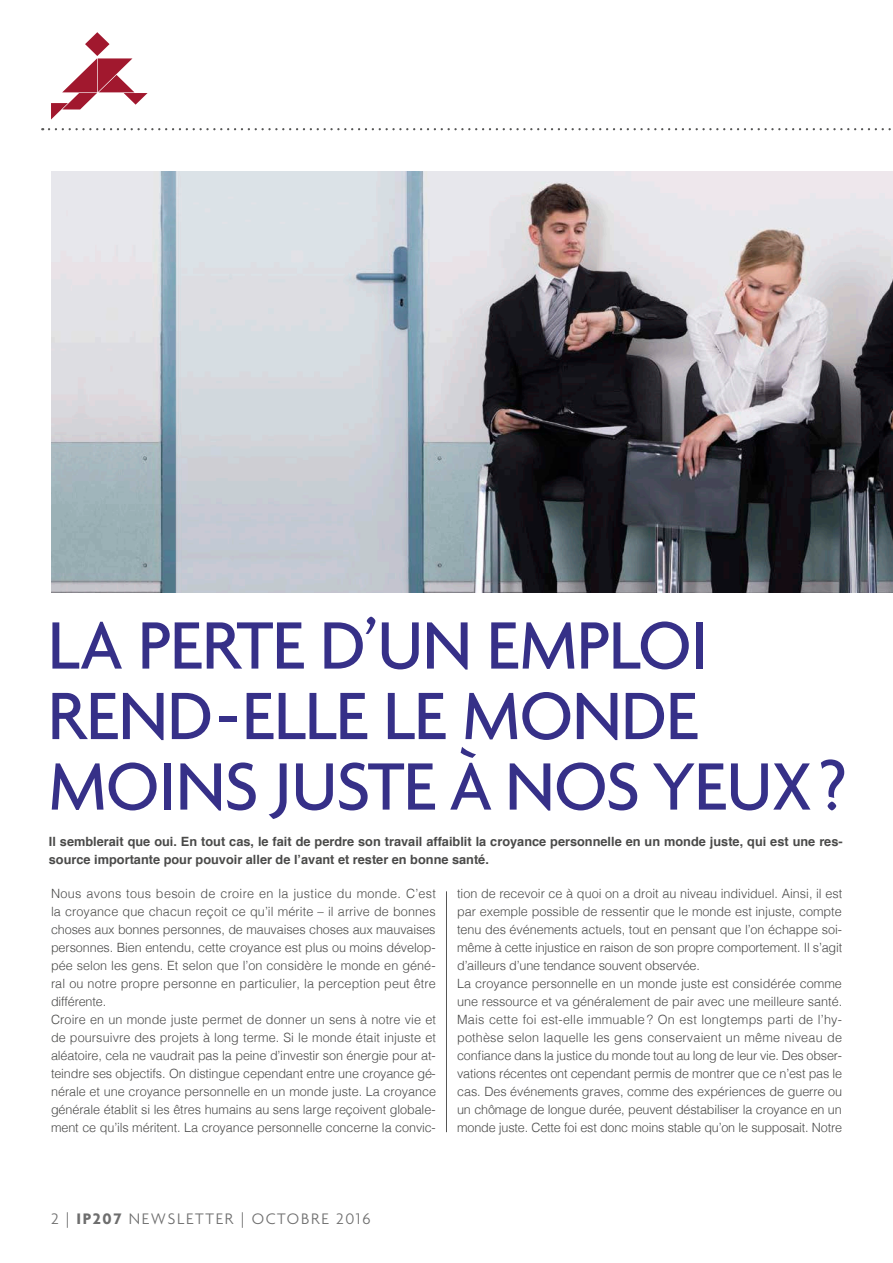
<style>
.page{position:relative;width:893px;height:1263px;background:#fff}
.page>*{position:absolute;margin:0;border:0;box-sizing:border-box;transform-origin:0 0}
.t1{font:500 72.45px "Agenda";letter-spacing:-.015em;color:#363088}
.t2{font:300 16.5px "Agenda";letter-spacing:.1em;color:#6e6e6e}
.t3{font:300 12.75px/18px "Helvetica";letter-spacing:-.015em;color:#4a4a49;text-align:justify}
.t4{font:700 12.75px/18px "Helvetica";color:#4a4a49}
.s1{font-weight:700}
</style>
<div class="page">
<hr style="left:446px;top:891px;width:1px;height:241px;background:#565655">
<svg style="left:51px;top:32px;width:97px;height:88px"></svg>
<svg style="left:49px;top:128px;width:842px;height:2px"></svg>
<img style="left:51px;top:172px;width:842px;height:420px">
<p class="t1" style="left:48px;top:601px;width:663px">LA PERTE D’UN EMPLOI</p>
<p class="t1" style="left:48px;top:672px;width:653px">REND-ELLE LE MONDE</p>
<p class="t1" style="left:48px;top:742px;width:801px">MOINS JUSTE À NOS YEUX?</p>
<p class="t4" style="left:49px;top:832px;width:795px">Il semblerait que oui. En tout cas, le fait de perdre son travail affaiblit la croyance personnelle en un monde juste, qui est une res&shy;source importante pour pouvoir aller de l’avant et rester en bonne santé.</p>
<p class="t3" style="left:51px;top:884px;width:387px">Nous avons tous besoin de croire en la justice du monde. C’est la croyance que chacun reçoit ce qu’il mérite – il arrive de bonnes choses aux bonnes personnes, de mauvaises choses aux mauvaises personnes. Bien entendu, cette croyance est plus ou moins dévelop&shy;pée selon les gens. Et selon que l’on considère le monde en géné&shy;ral ou notre propre personne en particulier, la perception peut être différente.</p>
<p class="t3" style="left:51px;top:1010px;width:386px">Croire en un monde juste permet de donner un sens à notre vie et de poursuivre des projets à long terme. Si le monde était injuste et aléatoire, cela ne vaudrait pas la peine d’investir son énergie pour at&shy;teindre ses objectifs. On distingue cependant entre une croyance gé&shy;nérale et une croyance personnelle en un monde juste. La croyance générale établit si les êtres humains au sens large reçoivent globale&shy;ment ce qu’ils méritent. La croyance personnelle concerne la convic-</p>
<p class="t3" style="left:457px;top:884px;width:387px">tion de recevoir ce à quoi on a droit au niveau individuel. Ainsi, il est par exemple possible de ressentir que le monde est injuste, compte tenu des événements actuels, tout en pensant que l’on échappe soi&shy;même à cette injustice en raison de son propre comportement. Il s’agit d’ailleurs d’une tendance souvent observée.</p>
<p class="t3" style="left:457px;top:974px;width:387px">La croyance personnelle en un monde juste est considérée comme une ressource et va généralement de pair avec une meilleure santé.<br>Mais cette foi est-elle immuable ? On est longtemps parti de l’hy&shy;pothèse selon laquelle les gens conservaient un même niveau de confiance dans la justice du monde tout au long de leur vie. Des obser&shy;vations récentes ont cependant permis de montrer que ce n’est pas le cas. Des événements graves, comme des expériences de guerre ou un chômage de longue durée, peuvent déstabiliser la croyance en un monde juste. Cette foi est donc moins stable qu’on le supposait. Notre</p>
<p class="t2" style="left:51px;top:1208px;width:321px">2 | <span class="s1">IP207</span> NEWSLETTER | OCTOBRE 2016</p>
</div>
